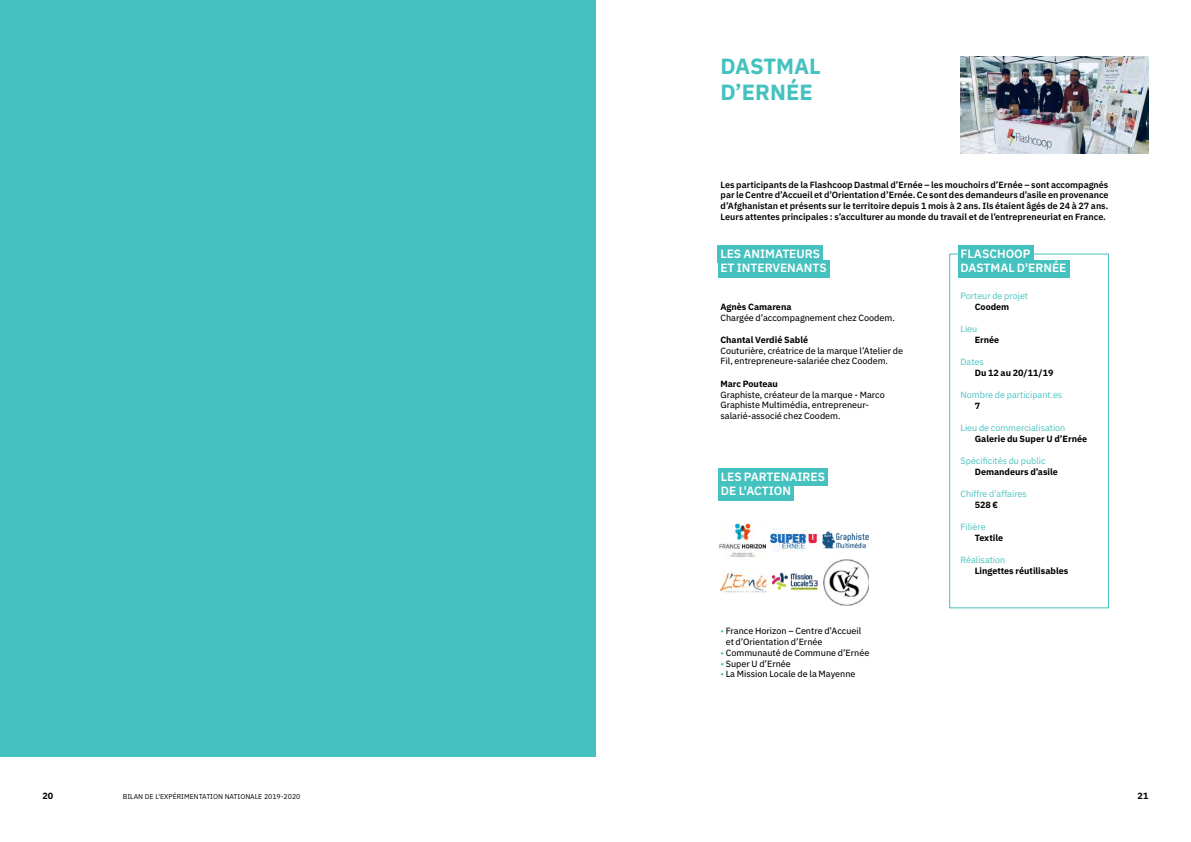
<style>
.page{position:relative;width:1191px;height:842px;background:#fff}
.page>*{position:absolute;margin:0;border:0;box-sizing:border-box;transform-origin:0 0}
.t1{font:700 22px/26.4px "IBM Plex Sans";color:#45c2bf}
.t2{font:600 12px/14.4px "IBM Plex Sans";color:#fff}
.t3{font:9px/10.8px "IBM Plex Sans Text";color:#000}
.t4{font:600 9px/10.8px "IBM Plex Sans";color:#000;text-align:justify}
.t5{font:700 9px "IBM Plex Sans";color:#000}
.t6{font:9px "IBM Plex Sans";color:#45c2bf}
.t7{font:7px "IBM Plex Sans";color:#000}
.s1{color:#45c2bf}
</style>
<div class="page">
<div style="left:717px;top:245px;width:106px;height:18px;background:#45c2bf"></div>
<div style="left:717px;top:260px;width:112px;height:18px;background:#45c2bf"></div>
<img style="left:772px;top:572px;width:45px;height:18px">
<img style="left:822px;top:531px;width:46px;height:18px">
<img style="left:719px;top:523px;width:46px;height:35px">
<img style="left:721px;top:572px;width:45px;height:21px">
<img style="left:823px;top:560px;width:46px;height:45px">
<img style="left:771px;top:528px;width:45px;height:24px">
<div style="left:718px;top:468px;width:110px;height:18px;background:#45c2bf"></div>
<div style="left:718px;top:483px;width:76px;height:17px;background:#45c2bf"></div>
<div style="left:949px;top:254px;width:160px;height:354px;border:1px solid #45c2bf"></div>
<div style="left:957px;top:245px;width:76px;height:18px;background:#45c2bf"></div>
<div style="left:957px;top:260px;width:112px;height:18px;background:#45c2bf"></div>
<div style="left:0;top:0;width:595px;height:757px;background:#45c2bf"></div>
<img style="left:960px;top:57px;width:188px;height:97px">
<h1 class="t1" style="left:720px;top:51px;width:102px">DASTMAL<br>D’ERNÉE</h1>
<p class="t4" style="left:720px;top:178px;width:389px">Les participants de la Flashcoop Dastmal d’Ernée – les mouchoirs d’Ernée – sont accompagnés par le Centre d’Accueil et d’Orientation d’Ernée. Ce sont des demandeurs d’asile en provenance d’Afghanistan et présents sur le territoire depuis 1 mois à 2 ans. Ils étaient âgés de 24 à 27 ans.<br>Leurs attentes principales : s’acculturer au monde du travail et de l’entrepreneuriat en France.</p>
<h2 class="t2" style="left:720px;top:245px;width:108px">LES ANIMATEURS<br>ET INTERVENANTS</h2>
<p class="t5" style="left:720px;top:299px;width:73px">Agnès Camarena</p>
<p class="t3" style="left:720px;top:311px;width:176px">Chargée d’accompagnement chez Coodem.</p>
<p class="t5" style="left:720px;top:332px;width:89px">Chantal Verdié Sablé</p>
<p class="t3" style="left:720px;top:344px;width:184px">Couturière, créatrice de la marque l’Atelier de<br>Fil, entrepreneure-salariée chez Coodem.</p>
<p class="t5" style="left:720px;top:376px;width:59px">Marc Pouteau</p>
<p class="t3" style="left:720px;top:388px;width:166px">Graphiste, créateur de la marque - Marco<br>Graphiste Multimédia, entrepreneur&shy;salarié-associé chez Coodem.</p>
<h2 class="t2" style="left:721px;top:468px;width:106px">LES PARTENAIRES<br>DE L'ACTION</h2>
<p class="t3" style="left:725px;top:625px;width:137px;text-indent:-5px"><span class="s1">•</span> France Horizon – Centre d’Accueil et d’Orientation d’Ernée</p>
<p class="t3" style="left:720px;top:646px;width:150px"><span class="s1">•</span> Communauté de Commune d’Ernée</p>
<p class="t3" style="left:720px;top:657px;width:72px"><span class="s1">•</span> Super U d’Ernée</p>
<p class="t3" style="left:720px;top:668px;width:137px"><span class="s1">•</span> La Mission Locale de la Mayenne</p>
<h2 class="t2" style="left:960px;top:245px;width:107px">FLASCHOOP<br>DASTMAL D'ERNÉE</h2>
<p class="t6" style="left:960px;top:289px;width:69px">Porteur de projet</p>
<p class="t5" style="left:974px;top:299px;width:36px">Coodem</p>
<p class="t6" style="left:960px;top:322px;width:18px">Lieu</p>
<p class="t5" style="left:974px;top:332px;width:26px">Ernée</p>
<p class="t6" style="left:960px;top:355px;width:25px">Dates</p>
<p class="t5" style="left:974px;top:365px;width:80px">Du 12 au 20/11/19</p>
<p class="t6" style="left:960px;top:388px;width:103px">Nombre de participant.es</p>
<p class="t5" style="left:974px;top:398px;width:7px">7</p>
<p class="t6" style="left:960px;top:421px;width:106px">Lieu de commercialisation</p>
<p class="t5" style="left:974px;top:431px;width:114px">Galerie du Super U d’Ernée</p>
<p class="t6" style="left:960px;top:454px;width:87px">Spécificités du public</p>
<p class="t5" style="left:974px;top:464px;width:85px">Demandeurs d’asile</p>
<p class="t6" style="left:960px;top:487px;width:68px">Chiffre d’affaires</p>
<p class="t5" style="left:974px;top:497px;width:25px">528 €</p>
<p class="t6" style="left:960px;top:520px;width:27px">Filière</p>
<p class="t5" style="left:974px;top:530px;width:30px">Textile</p>
<p class="t6" style="left:960px;top:553px;width:46px">Réalisation</p>
<p class="t5" style="left:974px;top:563px;width:95px">Lingettes réutilisables</p>
<p class="t5" style="left:43px;top:789px;width:12px">20</p>
<p class="t7" style="left:123px;top:791px;width:179px">BILAN DE L'EXPÉRIMENTATION NATIONALE 2019-2020</p>
<p class="t5" style="left:1137px;top:789px;width:12px">21</p>
</div>
